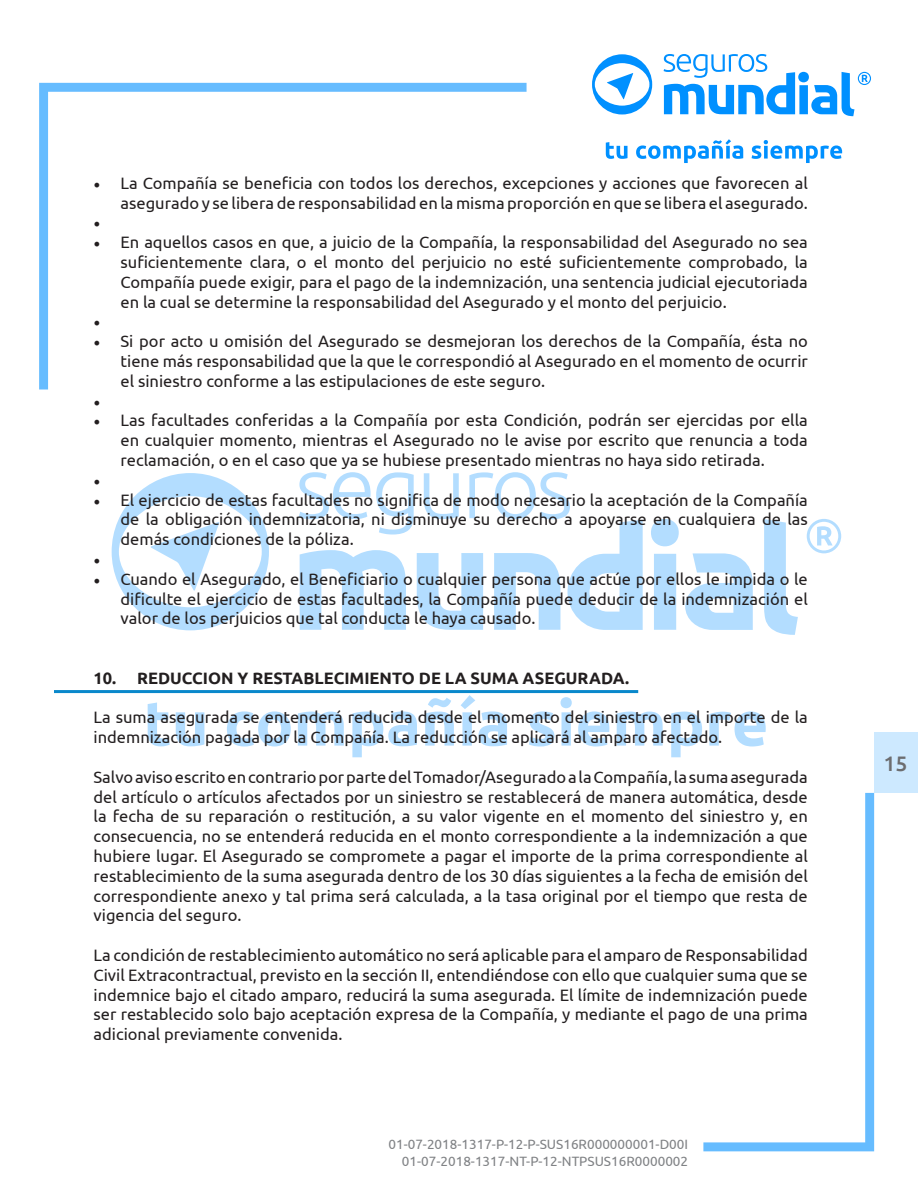
<style>
.page{position:relative;width:918px;height:1188px;background:#fff}
.page>*{position:absolute;margin:0;border:0;box-sizing:border-box;transform-origin:0 0}
.t1{font:500 21px "Ubuntu";color:#6c6d70}
.t2{font:18px "Minion Pro";color:#231f20}
.t3{font:16.5px/19.8px "Ubuntu";color:#231f20;text-align:justify}
.t4{font:700 16.5px "Ubuntu";color:#231f20}
.t5{font:13.5px/16.2px "Ubuntu";color:#808285;text-align:right}
.s1{font-family:"Minion Pro";font-size:18px}
</style>
<div class="page">
<svg style="left:112px;top:473px;width:157px;height:157px"></svg>
<svg style="left:764px;top:519px;width:34px;height:116px"></svg>
<svg style="left:651px;top:519px;width:28px;height:111px"></svg>
<svg style="left:685px;top:553px;width:68px;height:77px"></svg>
<svg style="left:299px;top:472px;width:344px;height:158px"></svg>
<svg style="left:148px;top:703px;width:22px;height:43px"></svg>
<svg style="left:176px;top:712px;width:28px;height:34px"></svg>
<svg style="left:227px;top:711px;width:64px;height:36px"></svg>
<svg style="left:298px;top:712px;width:46px;height:34px"></svg>
<svg style="left:352px;top:711px;width:65px;height:46px"></svg>
<svg style="left:425px;top:698px;width:29px;height:48px"></svg>
<svg style="left:461px;top:695px;width:46px;height:51px"></svg>
<svg style="left:529px;top:711px;width:25px;height:36px"></svg>
<svg style="left:561px;top:697px;width:11px;height:49px"></svg>
<svg style="left:578px;top:711px;width:31px;height:36px"></svg>
<svg style="left:617px;top:712px;width:46px;height:34px"></svg>
<svg style="left:671px;top:712px;width:31px;height:45px"></svg>
<svg style="left:709px;top:711px;width:57px;height:36px"></svg>
<svg style="left:807px;top:519px;width:34px;height:34px"></svg>
<svg style="left:592px;top:54px;width:60px;height:60px"></svg>
<svg style="left:606px;top:142px;width:22px;height:17px"></svg>
<svg style="left:636px;top:139px;width:107px;height:24px"></svg>
<svg style="left:752px;top:140px;width:90px;height:23px"></svg>
<svg style="left:664px;top:54px;width:207px;height:62px"></svg>
<svg style="left:39px;top:83px;width:488px;height:307px"></svg>
<svg style="left:703px;top:793px;width:171px;height:358px"></svg>
<div style="left:874px;top:732px;width:44px;height:61px;background:#cde9ff"></div>
<hr style="left:0;top:732px;width:1px;height:61px;background:#0090ff">
<hr style="left:54px;top:690px;width:584px;height:3px;background:#0988cb">
<p class="t3" style="left:94px;top:173px;width:716px;text-align:right"><span class="s1">•</span> La Compañía se beneficia con todos los derechos, excepciones y acciones que favorecen al asegurado y se libera de responsabilidad en la misma proporción en que se libera el asegurado.</p>
<p class="t2" style="left:94px;top:211px;width:9px">•</p>
<p class="t3" style="left:121px;top:232px;width:689px;text-indent:-27px"><span class="s1">•</span> En aquellos casos en que, a juicio de la Compañía, la responsabilidad del Asegurado no sea suficientemente clara, o el monto del perjuicio no esté suficientemente comprobado, la Compañía puede exigir, para el pago de la indemnización, una sentencia judicial ejecutoriada en la cual se determine la responsabilidad del Asegurado y el monto del perjuicio.</p>
<p class="t2" style="left:94px;top:310px;width:9px">•</p>
<p class="t3" style="left:121px;top:331px;width:689px;text-indent:-27px"><span class="s1">•</span> Si por acto u omisión del Asegurado se desmejoran los derechos de la Compañía, ésta no tiene más responsabilidad que la que le correspondió al Asegurado en el momento de ocurrir el siniestro conforme a las estipulaciones de este seguro.</p>
<p class="t2" style="left:94px;top:389px;width:9px">•</p>
<p class="t3" style="left:121px;top:410px;width:689px;text-indent:-27px"><span class="s1">•</span> Las facultades conferidas a la Compañía por esta Condición, podrán ser ejercidas por ella en cualquier momento, mientras el Asegurado no le avise por escrito que renuncia a toda reclamación, o en el caso que ya se hubiese presentado mientras no haya sido retirada.</p>
<p class="t2" style="left:94px;top:468px;width:9px">•</p>
<p class="t3" style="left:121px;top:489px;width:689px;text-indent:-27px"><span class="s1">•</span> El ejercicio de estas facultades no significa de modo necesario la aceptación de la Compañía de la obligación indemnizatoria, ni disminuye su derecho a apoyarse en cualquiera de las demás condiciones de la póliza.</p>
<p class="t2" style="left:94px;top:547px;width:9px">•</p>
<p class="t3" style="left:121px;top:569px;width:689px;text-indent:-27px"><span class="s1">•</span> Cuando el Asegurado, el Beneficiario o cualquier persona que actúe por ellos le impida o le dificulte el ejercicio de estas facultades, la Compañía puede deducir de la indemnización el valor de los perjuicios que tal conducta le haya causado.</p>
<p class="t4" style="left:94px;top:668px;width:537px">10. REDUCCION Y RESTABLECIMIENTO DE LA SUMA ASEGURADA.</p>
<p class="t3" style="left:94px;top:707px;width:716px">La suma asegurada se entenderá reducida desde el momento del siniestro en el importe de la indemnización pagada por la Compañía. La reducción se aplicará al amparo afectado.</p>
<p class="t3" style="left:94px;top:767px;width:716px">Salvo aviso escrito en contrario por parte del Tomador/Asegurado a la Compañía, la suma asegurada del artículo o artículos afectados por un siniestro se restablecerá de manera automática, desde la fecha de su reparación o restitución, a su valor vigente en el momento del siniestro y, en consecuencia, no se entenderá reducida en el monto correspondiente a la indemnización a que hubiere lugar. El Asegurado se compromete a pagar el importe de la prima correspondiente al restablecimiento de la suma asegurada dentro de los 30 días siguientes a la fecha de emisión del correspondiente anexo y tal prima será calculada, a la tasa original por el tiempo que resta de vigencia del seguro.</p>
<p class="t3" style="left:94px;top:945px;width:716px">La condición de restablecimiento automático no será aplicable para el amparo de Responsabilidad Civil Extracontractual, previsto en la sección II, entendiéndose con ello que cualquier suma que se indemnice bajo el citado amparo, reducirá la suma asegurada. El límite de indemnización puede ser restablecido solo bajo aceptación expresa de la Compañía, y mediante el pago de una prima adicional previamente convenida.</p>
<p class="t5" style="left:388px;top:1136px;width:301px">01-07-2018-1317-P-12-P-SUS16R000000001-D00I<br>01-07-2018-1317-NT-P-12-NTPSUS16R0000002</p>
<p class="t1" style="left:884px;top:751px;width:25px">15</p>
</div>
